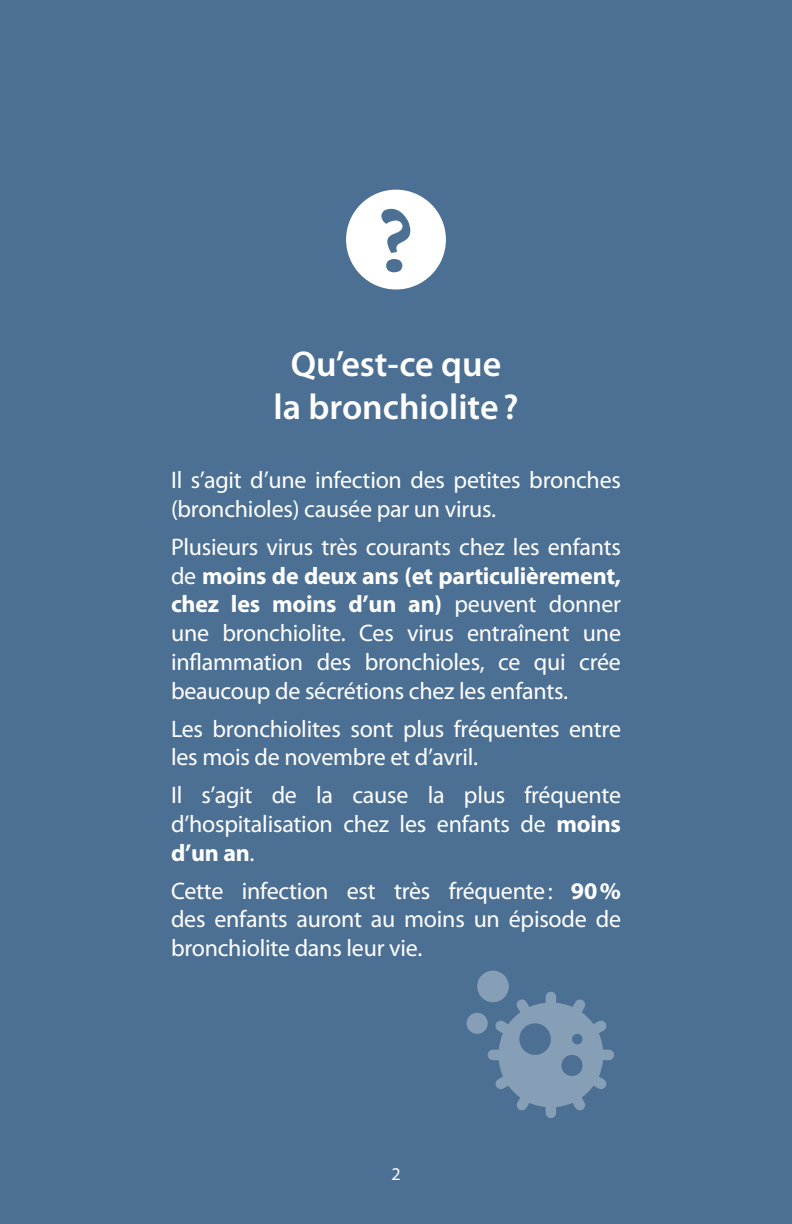
<style>
.page{position:relative;width:792px;height:1224px;background:#4c7094}
.page>*{position:absolute;margin:0;border:0;box-sizing:border-box;transform-origin:0 0}
.t1{font:700 98.4px "Neuton";color:#4c7094}
.t2{font:600 36px/43.2px "Myriad Pro";color:#fff;text-align:center}
.t3{font:24px/28.8px "Myriad Pro";letter-spacing:-.01em;color:#fff;text-align:justify}
.t4{font:18px "Myriad Pro";color:#fff}
.s1{font-weight:700}
</style>
<div class="page">
<div style="left:346px;top:190px;width:100px;height:100px;background:#fff;border-radius:50%"></div>
<svg style="left:488px;top:992px;width:126px;height:126px"></svg>
<div style="left:467px;top:1013px;width:21px;height:21px;background:#869fb7;border-radius:50%"></div>
<div style="left:477px;top:971px;width:32px;height:31px;background:#869fb7;border-radius:50%"></div>
<h1 class="t1" style="left:379px;top:186px;width:35px">?</h1>
<h2 class="t2" style="left:273px;top:341px;width:247px">Qu’est-ce que la bronchiolite?</h2>
<p class="t3" style="left:171px;top:465px;width:451px">Il s’agit d’une infection des petites bronches (bronchioles) causée par un virus.</p>
<p class="t3" style="left:171px;top:532px;width:452px">Plusieurs virus très courants chez les enfants de <span class="s1">moins de deux ans (et particulièrement, chez les moins d’un an)</span> peuvent donner une bronchiolite. Ces virus entraînent une inflammation des bronchioles, ce qui crée beaucoup de sécrétions chez les enfants.</p>
<p class="t3" style="left:171px;top:714px;width:452px">Les bronchiolites sont plus fréquentes entre les mois de novembre et d’avril.</p>
<p class="t3" style="left:171px;top:780px;width:452px">Il s’agit de la cause la plus fréquente d’hospitalisation chez les enfants de <span class="s1">moins d’un an</span>.</p>
<p class="t3" style="left:171px;top:876px;width:452px">Cette infection est très fréquente: <span class="s1">90% </span>des enfants auront au moins un épisode de bronchiolite dans leur vie.</p>
<p class="t4" style="left:391px;top:1163px;width:11px">2</p>
</div>
